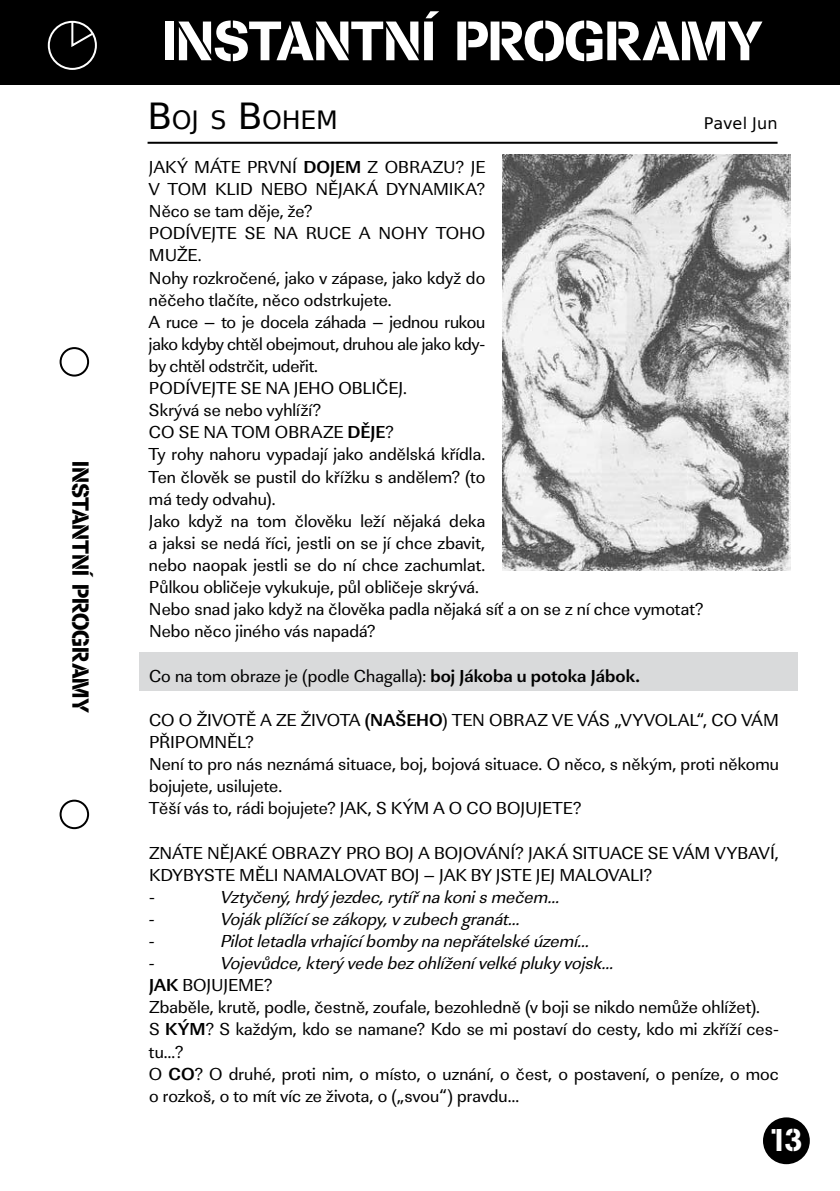
<style>
.page{position:relative;width:840px;height:1191px;background:#fff}
.page>*{position:absolute;margin:0;border:0;box-sizing:border-box;transform-origin:0 0}
.t1{font:58px "Cargo DCE";letter-spacing:-.01em;color:#fff}
.t2{font:33.6px "Cargo DCE";color:#fff}
.t3{font:25.2px "DejaVu Sans";letter-spacing:-.01em;color:#000}
.t4{font:24.4px "Cargo DCE";letter-spacing:-.01em;color:#000}
.t5{font:18px/22.2px "URW Linear TCE";letter-spacing:.005em;color:#000}
.t6{font:italic 18px "URW Linear TCE";letter-spacing:.005em;color:#000}
.t7{font:16px "DejaVu Sans";letter-spacing:.01em;color:#000}
.s1{font-size:36px}
.s2{font-weight:700}
.s3{font-style:italic}
</style>
<div class="page">
<div style="left:139px;top:652px;width:658px;height:39px;background:#d9dadb"></div>
<div style="left:0;top:0;width:839px;height:84px;background:#000"></div>
<div style="left:60px;top:347px;width:29px;height:29px;border:2px solid #000;border-radius:50%"></div>
<div style="left:60px;top:799px;width:29px;height:30px;border:2px solid #000;border-radius:50%"></div>
<div style="left:762px;top:1117px;width:47px;height:47px;background:#000;border-radius:50%"></div>
<hr style="left:147px;top:142px;width:630px;height:2px;background:#000">
<div style="left:48px;top:21px;width:49px;height:49px;border:2px solid #fff;border-radius:50%"></div>
<svg style="left:70px;top:20px;width:25px;height:29px"></svg>
<img style="left:502px;top:154px;width:287px;height:417px">
<h3 class="t4" style="left:95px;top:461px;width:254px;rotate:90deg">INSTANTNÍ PROGRAMY</h3>
<h1 class="t1" style="left:162px;top:7px;width:602px">INSTANTNÍ PROGRAMY</h1>
<h3 class="t3" style="left:147px;top:99px;width:192px"><span class="s1">B</span>OJ S <span class="s1">B</span>OHEM</h3>
<p class="t7" style="left:703px;top:110px;width:75px">Pavel Jun</p>
<p class="t5" style="left:149px;top:156px;width:555px">JAKÝ MÁTE PRVNÍ <span class="s2">DOJEM</span> Z OBRAZU? JE<br>V TOM KLID NEBO NĚJAKÁ DYNAMIKA?<br>Něco se tam děje, že?<br>PODÍVEJTE SE NA RUCE A NOHY TOHO<br>MUŽE.<br>Nohy rozkročené, jako v zápase, jako když do<br>něčeho tlačíte, něco odstrkujete.<br>A ruce – to je docela záhada – jednou rukou<br>jako kdyby chtěl obejmout, druhou ale jako kdy-<br>by chtěl odstrčit, udeřit.<br>PODÍVEJTE SE NA JEHO OBLIČEJ.<br>Skrývá se nebo vyhlíží?<br>CO SE NA TOM OBRAZE <span class="s2">DĚJE</span>?<br>Ty rohy nahoru vypadají jako andělská křídla.<br>Ten člověk se pustil do křížku s andělem? (to<br>má tedy odvahu).<br>Jako když na tom člověku leží nějaká deka<br>a jaksi se nedá říci, jestli on se jí chce zbavit,<br>nebo naopak jestli se do ní chce zachumlat.<br>Půlkou obličeje vykukuje, půl obličeje skrývá.<br>Nebo snad jako když na člověka padla nějaká síť a on se z ní chce vymotat?<br>Nebo něco jiného vás napadá?</p>
<p class="t5" style="left:149px;top:664px;width:492px">Co na tom obraze je (podle Chagalla): <span class="s2">boj Jákoba u potoka Jábok.</span></p>
<p class="t5" style="left:149px;top:709px;width:631px">CO O ŽIVOTĚ A ZE ŽIVOTA <span class="s2">(NAŠEHO</span>) TEN OBRAZ VE VÁS „VYVOLAL“, CO VÁM PŘIPOMNĚL?<br>Není to pro nás neznámá situace, boj, bojová situace. O něco, s někým, proti někomu bojujete, usilujete.<br>Těší vás to, rádi bojujete? JAK, S KÝM A O CO BOJUJETE?</p>
<p class="t5" style="left:149px;top:841px;width:631px">ZNÁTE NĚJAKÉ OBRAZY PRO BOJ A BOJOVÁNÍ? JAKÁ SITUACE SE VÁM VYBAVÍ,<br>KDYBYSTE MĚLI NAMALOVAT BOJ – JAK BY JSTE JEJ MALOVALI?<br>-</p>
<p class="t6" style="left:221px;top:886px;width:340px">Vztyčený, hrdý jezdec, rytíř na koni s mečem…</p>
<p class="t6" style="left:149px;top:908px;width:7px">-</p>
<p class="t6" style="left:221px;top:908px;width:301px">Voják plížící se zákopy, v zubech granát…</p>
<p class="t6" style="left:149px;top:930px;width:7px">-</p>
<p class="t6" style="left:221px;top:930px;width:370px">Pilot letadla vrhající bomby na nepřátelské území…</p>
<p class="t6" style="left:149px;top:952px;width:7px">-</p>
<p class="t5" style="left:149px;top:952px;width:631px;text-indent:72px"><span class="s3">Vojevůdce, který vede bez ohlížení velké pluky vojsk…<br></span><span class="s2">JAK</span> BOJUJEME?<br>Zbaběle, krutě, podle, čestně, zoufale, bezohledně (v boji se nikdo nemůže ohlížet).<br>S <span class="s2">KÝM</span>? S každým, kdo se namane? Kdo se mi postaví do cesty, kdo mi zkříží ces&shy;tu…?<br>O <span class="s2">CO</span>? O druhé, proti nim, o místo, o uznání, o čest, o postavení, o peníze, o moc o rozkoš, o to mít víc ze života, o („svou“) pravdu…</p>
<h2 class="t2" style="left:767px;top:1119px;width:36px">13</h2>
</div>
